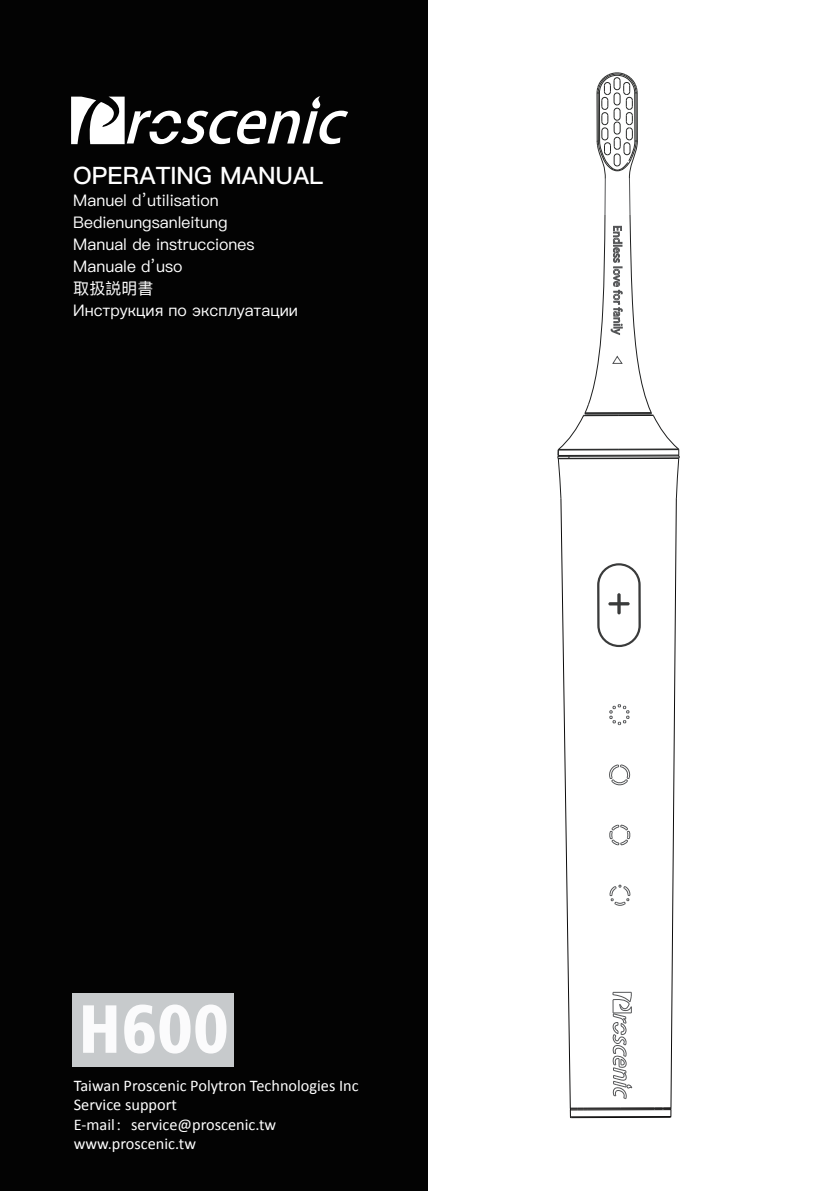
<style>
.page{position:relative;width:840px;height:1191px;background:#fff}
.page>*{position:absolute;margin:0;border:0;box-sizing:border-box;transform-origin:0 0}
.t1{font:68.4px "Humanist 777 BT Black Condensed B";color:#fbfbfc}
.t2{font:24px "Ping Fang SC Bold";color:#fff}
.t3{font:16.2px/19.6px "Calibri";color:#fff}
.t4{font:16px/22px "Ping Fang SC Medium";color:#fff}
.s1{font-family:"Adobe Song Std";font-weight:300}
</style>
<div class="page">
<hr style="left:628px;top:179px;width:2px;height:36px;background:#545557">
<hr style="left:604px;top:179px;width:1px;height:36px;background:#545557">
<svg style="left:596px;top:72px;width:41px;height:107px"></svg>
<svg style="left:557px;top:214px;width:122px;height:904px"></svg>
<svg style="left:596px;top:563px;width:44px;height:84px"></svg>
<div style="left:599px;top:565px;width:39px;height:80px;background:#fff;border-radius:19px"></div>
<hr style="left:617px;top:593px;width:3px;height:21px;background:#3a3b3b;border-radius:2px">
<hr style="left:608px;top:602px;width:21px;height:3px;background:#3a3b3b;border-radius:2px">
<div style="left:0;top:0;width:427px;height:1191px;background:#030303"></div>
<div style="left:72px;top:993px;width:161px;height:73px;background:#c7cacc"></div>
<svg style="left:71px;top:96px;width:277px;height:48px"></svg>
<h2 class="t2" style="left:73px;top:161px;width:251px">OPERATING MANUAL</h2>
<p class="t4" style="left:73px;top:190px;width:226px">Manuel d’utilisation<br>Bedienungsanleitung<br>Manual de instrucciones<br>Manuale d’uso<br>取扱説明書<br>Инструкция по эксплуатации</p>
<h1 class="t1" style="left:78px;top:985px;width:152px">H600</h1>
<p class="t3" style="left:74px;top:1075px;width:286px">Taiwan Proscenic Polytron Technologies Inc<br>Service support<br>E-mail<span class="s1">：</span>service@proscenic.tw www.proscenic.tw</p>
</div>
